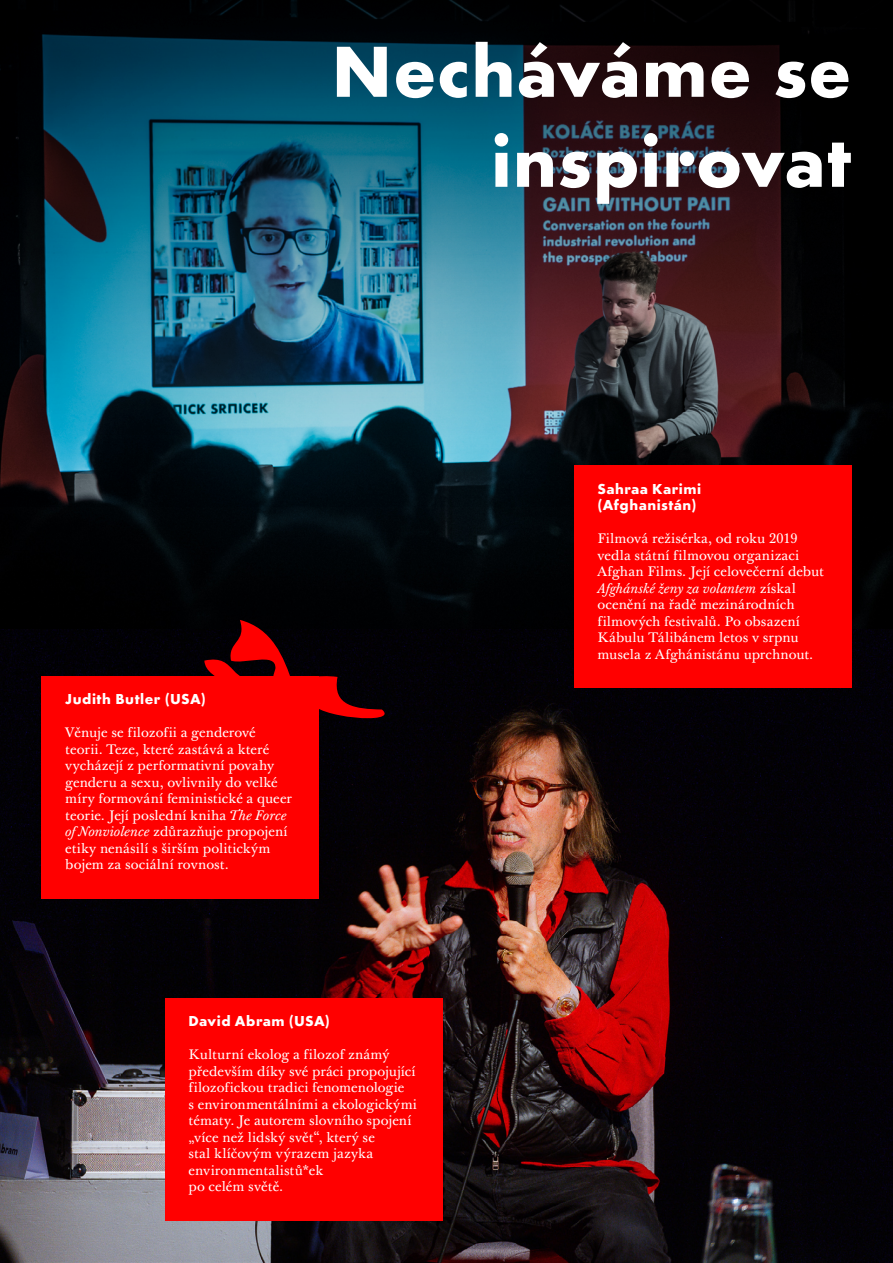
<style>
.page{position:relative;width:893px;height:1263px;background:#fff}
.page>*{position:absolute;margin:0;border:0;box-sizing:border-box;transform-origin:0 0}
.t1{font:700 75px/90px "Futura Iglau";letter-spacing:.015em;color:#fff;text-align:right}
.t2{font:700 15px/16.5px "Futiglau Odstupnovana";letter-spacing:.035em;color:#fff}
.t3{font:13.5px/16.5px "Baskerville 10 Pro";letter-spacing:.005em;color:#fff}
.s1{font-style:italic}
</style>
<div class="page">
<img style="left:0;top:546px;width:893px;height:717px">
<img style="left:0;top:0;width:893px;height:546px">
<div style="left:165px;top:998px;width:277px;height:223px;background:#f00"></div>
<div style="left:574px;top:466px;width:277px;height:222px;background:#f00"></div>
<svg style="left:204px;top:620px;width:197px;height:120px;background:#310004"></svg>
<div style="left:42px;top:676px;width:277px;height:223px;background:#f00"></div>
<h1 class="t1" style="left:332px;top:25px;width:521px">Necháváme se inspirovat</h1>
<p class="t2" style="left:65px;top:691px;width:142px">Judith Butler (USA)</p>
<p class="t3" style="left:65px;top:725px;width:228px">Věnuje se filozofii a genderové teorii. Teze, které zastává a které vycházejí z performativní povahy genderu a sexu, ovlivnily do velké míry formování feministické a queer teorie. Její poslední kniha <span class="s1">The Force of Nonviolence</span> zdůrazňuje propojení etiky nenásilí s širším politickým bojem za sociální rovnost.</p>
<p class="t2" style="left:189px;top:1013px;width:143px">David Abram (USA)</p>
<p class="t3" style="left:189px;top:1047px;width:230px">Kulturní ekolog a filozof známý především díky své práci propojující filozofickou tradici fenomenologie<br>s environmentálními a ekologickými tématy. Je autorem slovního spojení „více než lidský svět“, který se<br>stal klíčovým výrazem jazyka environmentalistů*ek<br>po celém světě.</p>
<p class="t2" style="left:597px;top:480px;width:105px">Sahraa Karimi (Afghanistán)</p>
<p class="t3" style="left:597px;top:531px;width:228px">Filmová režisérka, od roku 2019 vedla státní filmovou organizaci Afghan Films. Její celovečerní debut <span class="s1">Afghánské ženy za volantem</span> získal ocenění na řadě mezinárodních filmových festivalů. Po obsazení Kábulu Tálibánem letos v srpnu musela z Afghánistánu uprchnout.</p>
</div>
